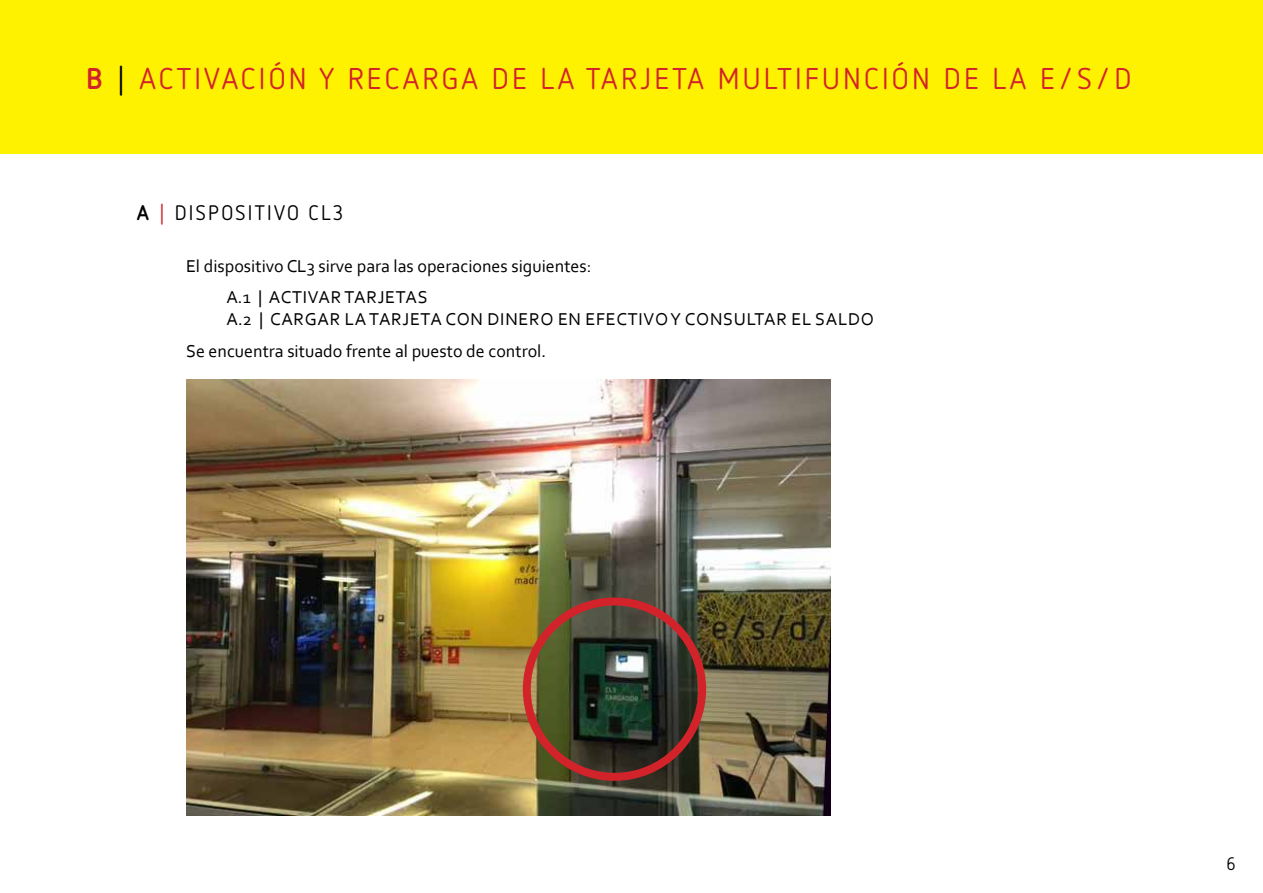
<style>
.page{position:relative;width:1263px;height:893px;background:#fff}
.page>*{position:absolute;margin:0;border:0;box-sizing:border-box;transform-origin:0 0}
.t1{font:30px "Netto OT";letter-spacing:.11em;color:#d2232a}
.t2{font:21px "Netto OT";letter-spacing:.11em;color:#000}
.t3{font:18px/31.5px "Corbel";color:#000}
.t4{font:18px "Corbel";letter-spacing:.04em;color:#000}
.t5{font:18px "Netto OT";color:#000}
.s1{font-weight:700}
.s2{color:#000}
.s3{color:#d2232a}
</style>
<div class="page">
<div style="left:0;top:0;width:1263px;height:153px;background:#fff200"></div>
<img style="left:186px;top:380px;width:645px;height:435px">
<div style="left:523px;top:597px;width:183px;height:184px;border:8px solid #d2232a;border-radius:50%"></div>
<h1 class="t1" style="left:86px;top:60px;width:1043px"><span class="s1">b</span> <span class="s2">|</span> ACTIVACIÓN Y RECARGA DE LA TARJETA MULTIFUNCIÓN DE LA E/S/D</h1>
<p class="t2" style="left:137px;top:200px;width:208px"><span class="s1">A</span> <span class="s3">|</span> DISPOSITIVO CL3</p>
<p class="t3" style="left:227px;top:250px;width:367px;text-indent:-40px">El dispositivo CL3 sirve para las operaciones siguientes:<br>A.1 | Activar tarjetas</p>
<p class="t3" style="left:227px;top:303px;width:195px">A.2 | Cargar la tarjeta</p>
<p class="t4" style="left:445px;top:308px;width:172px">con dinero en efect</p>
<p class="t4" style="left:638px;top:308px;width:200px">ivo y consultar el sald</p>
<p class="t3" style="left:861px;top:303px;width:15px">o</p>
<p class="t3" style="left:186px;top:334px;width:362px">Se encuentra situado frente al puesto de control.</p>
<p class="t5" style="left:1226px;top:852px;width:11px">6</p>
</div>
